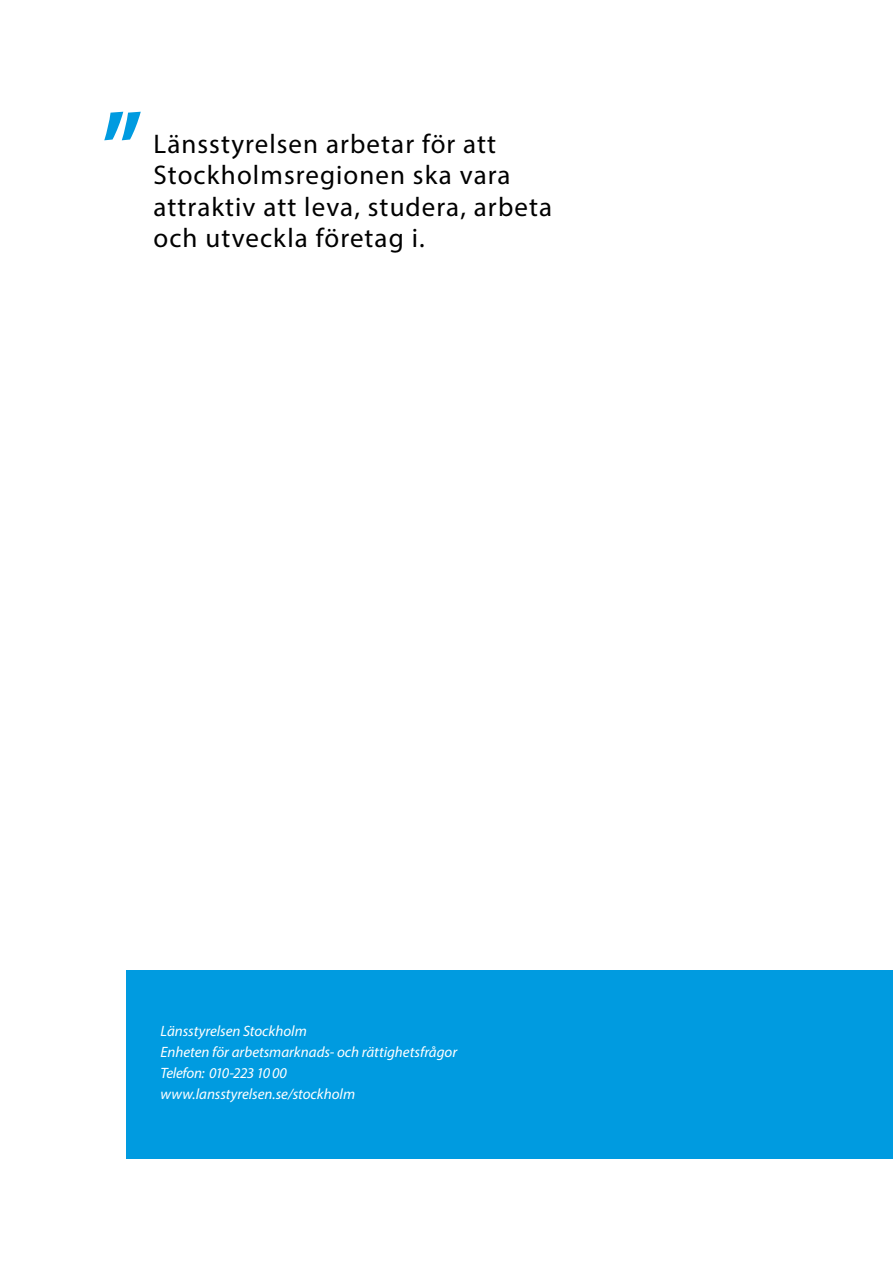
<style>
.page{position:relative;width:893px;height:1263px;background:#fff}
.page>*{position:absolute;margin:0;border:0;box-sizing:border-box;transform-origin:0 0}
.t1{font:700 102.6px "Myriad Pro";color:#009be0;scale:.87 1}
.t2{font:27px/31.5px "Myriad Pro";letter-spacing:.04em;color:#000}
.t3{font:italic 15px/21px "Myriad Pro";letter-spacing:-.005em;color:#fff}
</style>
<div class="page">
<div style="left:126px;top:970px;width:767px;height:188px;background:#009be0"></div>
<h1 class="t1" style="left:102px;top:81px;width:48px">”</h1>
<h2 class="t2" style="left:154px;top:127px;width:400px">Länsstyrelsen arbetar för att<br>Stockholmsregionen ska vara attraktiv att leva, studera, arbeta och utveckla företag i.</h2>
<p class="t3" style="left:161px;top:1020px;width:298px">Länsstyrelsen Stockholm<br>Enheten för arbetsmarknads- och rättighetsfrågor Telefon: 010-223 10 00 www.lansstyrelsen.se/stockholm</p>
</div>
